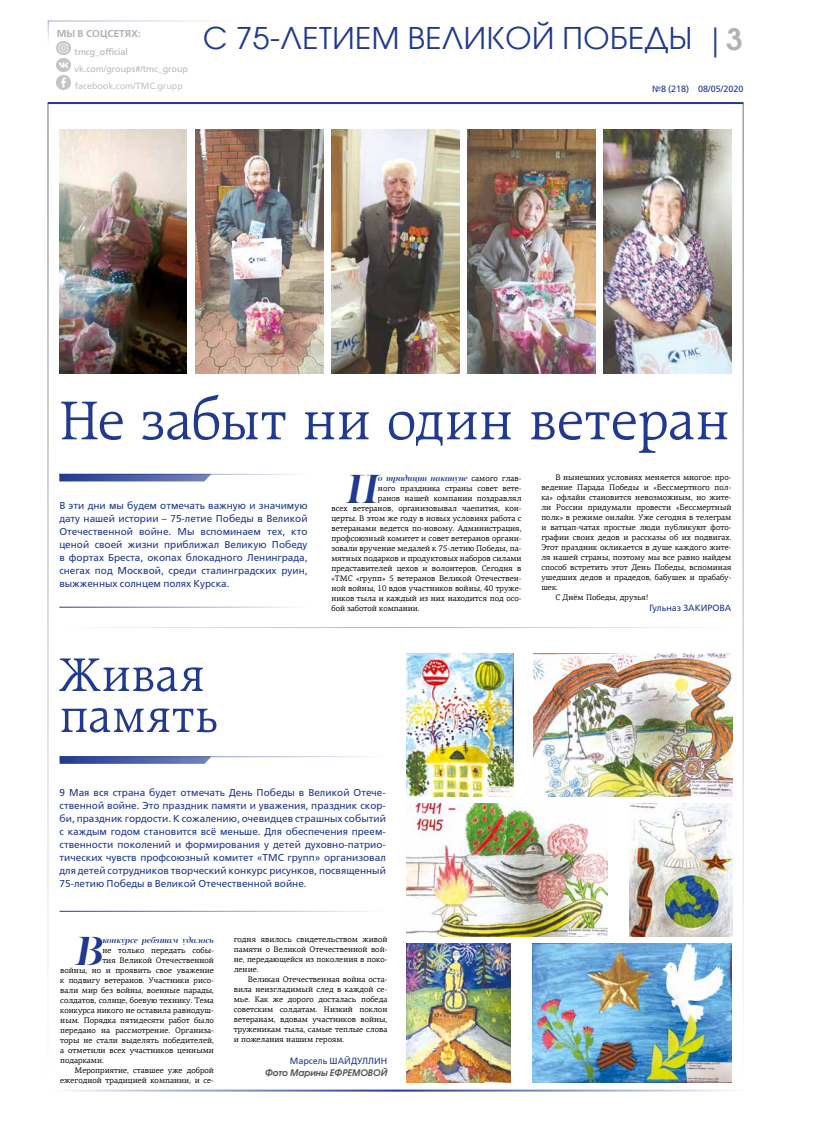
<style>
.page{position:relative;width:820px;height:1134px;background:#fff}
.page>*{position:absolute;margin:0;border:0;box-sizing:border-box;transform-origin:0 0}
.t1{font:59.1px "Raleigh Light CBT";color:#213a8f}
.t2{font:51px/41px "Raleigh Light CBT";letter-spacing:.01em;color:#213a8f}
.t3{font:italic 700 41.7px "PF Regal Stencil Pro";color:#213a8f}
.t4{font:30px "Avant Garde CTT";letter-spacing:.02em;color:#213a8f}
.t5{font:30px "Minion Pro";color:#213a8f}
.t6{font:10px/13px "Free Set C";color:#213a8f;text-align:justify}
.t7{font:700 10px "Free Set C";color:#b3b2b2}
.t8{font:italic 700 9px "PF Regal Stencil Pro";letter-spacing:-.02em;color:#213a8f}
.t9{font:9px "Free Set C";color:#213a8f}
.t10{font:9px "Free Set C";color:#bababa}
.t11{font:9px "Free Set C";color:#c2c2c2}
.t12{font:italic 700 9px "Avant Garde CTT";color:#575756}
.t13{font:9px "Free Set C";color:#b3b2b2}
.t14{font:8px/10px "PF Agora Serif Pro";color:#000;text-align:justify}
.s1{font-family:"Avant Garde Gothic C";font-weight:600;color:#b3b2b2}
.s2{font-family:"PF Agora Serif Pro";font-weight:400;font-style:normal;font-size:8px;color:#000}
</style>
<div class="page">
<hr style="left:742px;top:103px;width:1px;height:987px;background:#706f6f">
<hr style="left:48px;top:103px;width:1px;height:987px;background:#706f6f">
<hr style="left:48px;top:1089px;width:694px;height:2px;background:#213a8f">
<hr style="left:48px;top:102px;width:695px;height:2px;background:#213a8f">
<img style="left:57px;top:41px;width:13px;height:14px">
<svg style="left:57px;top:59px;width:13px;height:30px"></svg>
<svg style="left:48px;top:21px;width:1px;height:20px"></svg>
<hr style="left:48px;top:20px;width:192px;height:1px;background:#a6a7d4">
<hr style="left:60px;top:627px;width:671px;height:1px;background:#b3b2b2">
<hr style="left:60px;top:911px;width:325px;height:1px;background:#213a8f">
<hr style="left:60px;top:756px;width:326px;height:1px;background:#213a8f">
<svg style="left:60px;top:756px;width:151px;height:8px"></svg>
<img style="left:629px;top:803px;width:102px;height:134px">
<img style="left:533px;top:654px;width:198px;height:142px">
<img style="left:406px;top:803px;width:200px;height:134px">
<img style="left:406px;top:654px;width:107px;height:142px">
<img style="left:406px;top:943px;width:104px;height:140px">
<img style="left:532px;top:943px;width:198px;height:140px">
<img style="left:59px;top:130px;width:128px;height:244px">
<img style="left:195px;top:130px;width:128px;height:244px">
<img style="left:331px;top:130px;width:128px;height:244px">
<img style="left:467px;top:130px;width:128px;height:244px">
<img style="left:603px;top:130px;width:128px;height:244px">
<hr style="left:59px;top:607px;width:249px;height:1px;background:#213a8f">
<hr style="left:59px;top:474px;width:249px;height:1px;background:#213a8f">
<svg style="left:59px;top:474px;width:152px;height:7px"></svg>
<h3 class="t4" style="left:203px;top:20px;width:490px">С 75-ЛЕТИЕМ ВЕЛИКОЙ ПОБЕДЫ</h3>
<h3 class="t5" style="left:711px;top:22px;width:33px">| <span class="s1">3</span></h3>
<p class="t7" style="left:57px;top:28px;width:86px">МЫ В СОЦСЕТЯХ:</p>
<p class="t13" style="left:75px;top:47px;width:55px">tmcg_official</p>
<p class="t10" style="left:75px;top:64px;width:115px">vk.com/groups#/tmc_group</p>
<p class="t11" style="left:75px;top:81px;width:110px">facebook.com/TMC.grupp</p>
<p class="t9" style="left:652px;top:84px;width:93px">№8 (218) 08/05/2020</p>
<h1 class="t1" style="left:59px;top:387px;width:671px">Не забыт ни один ветеран</h1>
<p class="t6" style="left:59px;top:499px;width:250px">В эти дни мы будем отмечать важную и значимую дату нашей истории – 75-летие Победы в Великой Отечественной войне. Мы вспоминаем тех, кто ценой своей жизни приближал Великую Победу в фортах Бреста, окопах блокадного Ленинграда, снегах под Москвой, среди сталинградских руин, выжженных солнцем полях Курска.</p>
<h2 class="t2" style="left:60px;top:654px;width:160px">Живая память</h2>
<p class="t8" style="left:378px;top:473px;width:145px">о традиции накануне <span class="s2">самого глав-</span></p>
<p class="t14" style="left:378px;top:483px;width:145px">ного праздника страны совет вете-</p>
<p class="t14" style="left:378px;top:493px;width:145px">ранов нашей компании поздравлял</p>
<p class="t14" style="left:331px;top:503px;width:191px">всех ветеранов, организовывал чаепития, кон-</p>
<p class="t14" style="left:331px;top:513px;width:191px">церты. В этом же году в новых условиях работа с</p>
<p class="t14" style="left:331px;top:523px;width:191px">ветеранами ведется по-новому. Администрация,</p>
<p class="t14" style="left:331px;top:533px;width:191px">профсоюзный комитет и совет ветеранов органи-</p>
<p class="t14" style="left:331px;top:543px;width:191px">зовали вручение медалей к 75-летию Победы, па-</p>
<p class="t14" style="left:331px;top:553px;width:191px">мятных подарков и продуктовых наборов силами</p>
<p class="t14" style="left:331px;top:563px;width:191px">представителей цехов и волонтеров. Сегодня в</p>
<p class="t14" style="left:331px;top:573px;width:191px">«ТМС «групп» 5 ветеранов Великой Отечествен-</p>
<p class="t14" style="left:331px;top:583px;width:191px">ной войны, 10 вдов участников войны, 40 труже-</p>
<p class="t14" style="left:331px;top:593px;width:191px">ников тыла и каждый из них находится под осо-</p>
<p class="t14" style="left:331px;top:603px;width:90px">бой заботой компании.</p>
<h3 class="t3" style="left:346px;top:464px;width:34px">П</h3>
<p class="t14" style="left:555px;top:473px;width:177px">В нынешних условиях меняется многое: про-</p>
<p class="t14" style="left:541px;top:483px;width:191px">ведение Парада Победы и «Бессмертного пол-</p>
<p class="t14" style="left:541px;top:493px;width:191px">ка» офлайн становится невозможным, но жите-</p>
<p class="t14" style="left:541px;top:503px;width:191px">ли России придумали провести «Бессмертный</p>
<p class="t14" style="left:541px;top:513px;width:191px">полк» в режиме онлайн. Уже сегодня в телеграм</p>
<p class="t14" style="left:541px;top:523px;width:191px">и ватцап-чатах простые люди публикуют фото-</p>
<p class="t14" style="left:541px;top:533px;width:191px">графии своих дедов и рассказы об их подвигах.</p>
<p class="t14" style="left:541px;top:543px;width:191px">Этот праздник окликается в душе каждого жите-</p>
<p class="t14" style="left:541px;top:553px;width:191px">ля нашей страны, поэтому мы все равно найдем</p>
<p class="t14" style="left:541px;top:563px;width:191px">способ встретить этот День Победы, вспоминая</p>
<p class="t14" style="left:541px;top:573px;width:191px">ушедших дедов и прадедов, бабушек и прабабу-</p>
<p class="t14" style="left:541px;top:583px;width:18px">шек.</p>
<p class="t14" style="left:555px;top:593px;width:94px">С Днём Победы, друзья!</p>
<p class="t9" style="left:649px;top:603px;width:83px">Гульназ ЗАКИРОВА</p>
<p class="t6" style="left:60px;top:786px;width:328px">9 Мая вся страна будет отмечать День Победы в Великой Отече&shy;ственной войне. Это праздник памяти и уважения, праздник скор&shy;би, праздник гордости. К сожалению, очевидцев страшных событий с каждым годом становится всё меньше. Для обеспечения преем&shy;ственности поколений и формирования у детей духовно-патрио&shy;тических чувств профсоюзный комитет «ТМС групп» организовал для детей сотрудников творческий конкурс рисунков, посвященный 75-летию Победы в Великой Отечественной войне.</p>
<h3 class="t3" style="left:75px;top:926px;width:30px">В</h3>
<p class="t8" style="left:102px;top:934px;width:113px">конкурсе ребятам удалось</p>
<p class="t14" style="left:102px;top:945px;width:113px">не только передать собы-</p>
<p class="t14" style="left:102px;top:955px;width:113px">тия Великой Отечественной</p>
<p class="t14" style="left:60px;top:965px;width:155px">войны, но и проявить свое уважение</p>
<p class="t14" style="left:60px;top:975px;width:155px">к подвигу ветеранов. Участники рисо-</p>
<p class="t14" style="left:60px;top:985px;width:155px">вали мир без войны, военные парады,</p>
<p class="t14" style="left:60px;top:995px;width:155px">солдатов, солнце, боевую технику. Тема</p>
<p class="t14" style="left:60px;top:1005px;width:155px">конкурса никого не оставила равнодуш-</p>
<p class="t14" style="left:60px;top:1015px;width:155px">ным. Порядка пятидесяти работ было</p>
<p class="t14" style="left:60px;top:1025px;width:155px">передано на рассмотрение. Организа-</p>
<p class="t14" style="left:60px;top:1035px;width:155px">торы не стали выделять победителей,</p>
<p class="t14" style="left:60px;top:1045px;width:155px">а отметили всех участников ценными</p>
<p class="t14" style="left:60px;top:1055px;width:45px">подарками.</p>
<p class="t14" style="left:74px;top:1065px;width:141px">Мероприятие, ставшее уже доброй</p>
<p class="t14" style="left:60px;top:1075px;width:155px">ежегодной традицией компании, и се-</p>
<p class="t14" style="left:234px;top:934px;width:155px">годня явилось свидетельством живой памяти о Великой Отечественной вой&shy;не, передающейся из поколения в поко&shy;ление.</p>
<p class="t14" style="left:234px;top:974px;width:155px;text-indent:14px">Великая Отечественная война оста&shy;вила неизгладимый след в каждой се&shy;мье. Как же дорого досталась победа советским солдатам. Низкий поклон ветеранам, вдовам участников войны, труженикам тыла, самые теплые слова и пожелания нашим героям.</p>
<p class="t9" style="left:290px;top:1056px;width:99px">Марсель ШАЙДУЛЛИН</p>
<p class="t12" style="left:265px;top:1067px;width:124px">Фото Марины ЕФРЕМОВОЙ</p>
</div>
